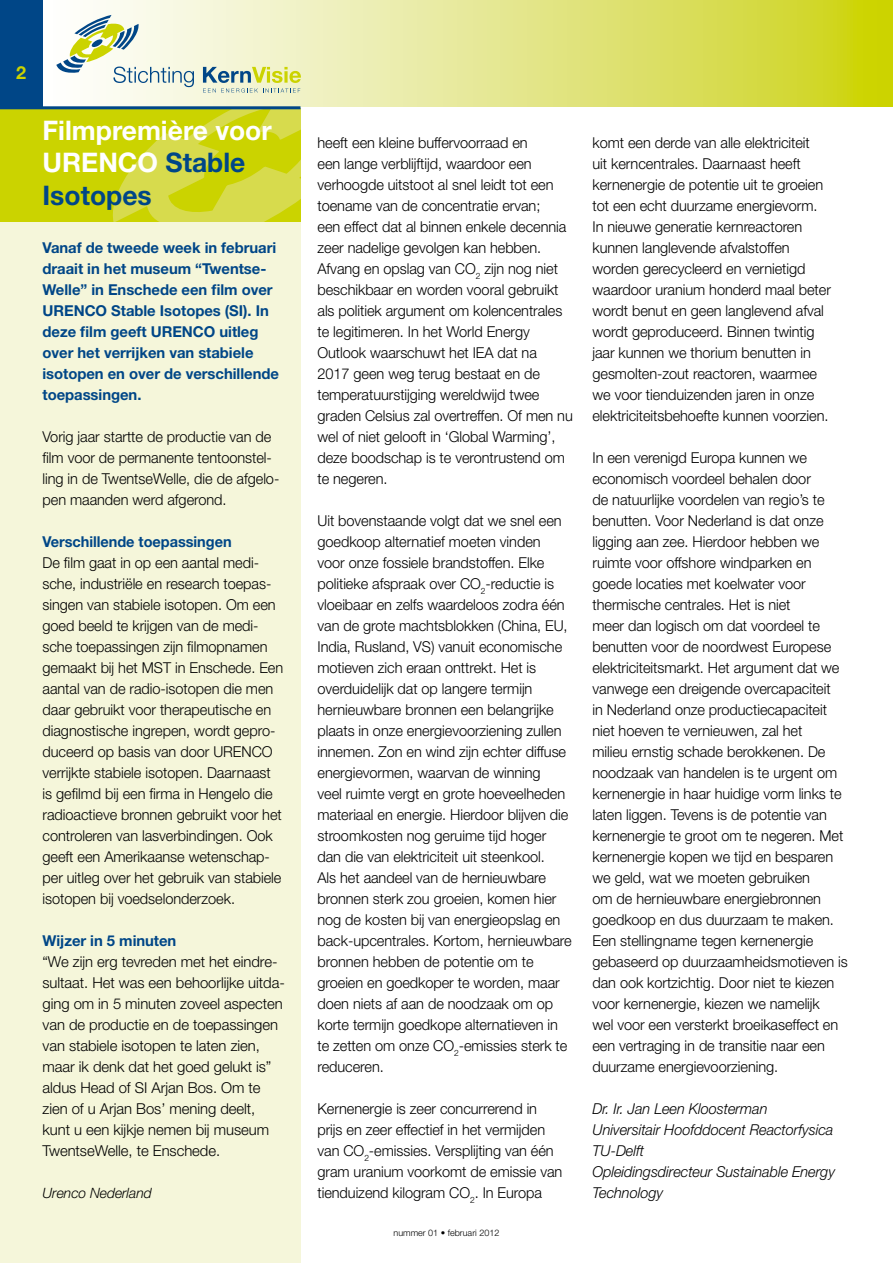
<style>
.page{position:relative;width:893px;height:1263px;background:#fff}
.page>*{position:absolute;margin:0;border:0;box-sizing:border-box;transform-origin:0 0}
.t1{font:700 27px/32.4px "Helvetica Neue";color:#fff}
.t2{font:700 18px "Helvetica Neue";color:#cbd300}
.t3{font:300 15px/21px "Helvetica Neue";letter-spacing:-.005em;color:#000}
.t4{font:700 15px/21px "Helvetica Neue";letter-spacing:-.005em;color:#004687}
.t5{font:italic 300 15px/21px "Helvetica Neue";letter-spacing:-.005em;color:#000}
.t6{font:italic 300 14.25px "Helvetica Neue";letter-spacing:-.005em;color:#000}
.t7{font:300 9px "Helvetica Neue";color:#000}
.s1{color:#004687}
</style>
<div class="page">
<div style="left:0;top:106px;width:300px;height:1157px;background:#f5f6da"></div>
<svg style="left:96px;top:0;width:797px;height:106px;background:#e2e581"></svg>
<div style="left:0;top:0;width:43px;height:106px;background:#004687"></div>
<svg style="left:56px;top:15px;width:138px;height:72px"></svg>
<svg style="left:203px;top:67px;width:98px;height:26px;background:#c5d2a8"></svg>
<div style="left:0;top:108px;width:300px;height:113px;background:#cbd300"></div>
<svg style="left:109px;top:109px;width:191px;height:112px"></svg>
<hr style="left:0;top:106px;width:300px;height:3px;background:#004687">
<p class="t2" style="left:16px;top:62px;width:12px">2</p>
<h1 class="t1" style="left:43px;top:113px;width:231px">Filmpremière voor<br>URENCO <span class="s1">Stable<br>Isotopes</span></h1>
<p class="t4" style="left:43px;top:237px;width:238px">Vanaf de tweede week in februari draait in het museum “Twentse-<br>Welle” in Enschede een film over<br>URENCO Stable Isotopes (SI). In deze film geeft URENCO uitleg over het verrijken van stabiele isotopen en over de verschillende toepassingen.</p>
<p class="t3" style="left:43px;top:426px;width:238px">Vorig jaar startte de productie van de film voor de permanente tentoonstel&shy;ling in de TwentseWelle, die de afgelo&shy;pen maanden werd afgerond.</p>
<p class="t4" style="left:43px;top:531px;width:191px">Verschillende toepassingen</p>
<p class="t3" style="left:43px;top:552px;width:242px">De film gaat in op een aantal medi&shy;sche, industriële en research toepas&shy;singen van stabiele isotopen. Om een goed beeld te krijgen van de medi&shy;sche toepassingen zijn filmopnamen gemaakt bij het MST in Enschede. Een aantal van de radio-isotopen die men daar gebruikt voor therapeutische en diagnostische ingrepen, wordt gepro&shy;duceerd op basis van door URENCO verrijkte stabiele isotopen. Daarnaast is gefilmd bij een firma in Hengelo die radioactieve bronnen gebruikt voor het controleren van lasverbindingen. Ook geeft een Amerikaanse wetenschap&shy;per uitleg over het gebruik van stabiele isotopen bij voedselonderzoek.</p>
<p class="t4" style="left:43px;top:930px;width:135px">Wijzer in 5 minuten</p>
<p class="t3" style="left:43px;top:951px;width:244px">“We zijn erg tevreden met het eindre&shy;sultaat. Het was een behoorlijke uitda&shy;ging om in 5 minuten zoveel aspecten van de productie en de toepassingen van stabiele isotopen te laten zien, maar ik denk dat het goed gelukt is” aldus Head of SI Arjan Bos. Om te zien of u Arjan Bos’ mening deelt, kunt u een kijkje nemen bij museum TwentseWelle, te Enschede.</p>
<p class="t6" style="left:43px;top:1185px;width:111px">Urenco Nederland</p>
<p class="t3" style="left:317px;top:132px;width:257px">heeft een kleine buffervoorraad en<br>een lange verblijftijd, waardoor een verhoogde uitstoot al snel leidt tot een toename van de concentratie ervan;<br>een effect dat al binnen enkele decennia zeer nadelige gevolgen kan hebben.<br>Afvang en opslag van CO<sub>2</sub> zijn nog niet beschikbaar en worden vooral gebruikt als politiek argument om kolencentrales te legitimeren. In het World Energy Outlook waarschuwt het IEA dat na 2017 geen weg terug bestaat en de temperatuurstijging wereldwijd twee graden Celsius zal overtreffen. Of men nu wel of niet gelooft in ‘Global Warming’, deze boodschap is te verontrustend om te negeren.</p>
<p class="t3" style="left:317px;top:510px;width:256px">Uit bovenstaande volgt dat we snel een goedkoop alternatief moeten vinden voor onze fossiele brandstoffen. Elke politieke afspraak over CO<sub>2</sub>-reductie is vloeibaar en zelfs waardeloos zodra één van de grote machtsblokken (China, EU, India, Rusland, VS) vanuit economische motieven zich eraan onttrekt. Het is overduidelijk dat op langere termijn hernieuwbare bronnen een belangrijke plaats in onze energievoorziening zullen innemen. Zon en wind zijn echter diffuse energievormen, waarvan de winning<br>veel ruimte vergt en grote hoeveelheden materiaal en energie. Hierdoor blijven die stroomkosten nog geruime tijd hoger dan die van elektriciteit uit steenkool.<br>Als het aandeel van de hernieuwbare bronnen sterk zou groeien, komen hier nog de kosten bij van energieopslag en back-upcentrales. Kortom, hernieuwbare bronnen hebben de potentie om te groeien en goedkoper te worden, maar doen niets af aan de noodzaak om op korte termijn goedkope alternatieven in te zetten om onze CO<sub>2</sub>-emissies sterk te reduceren.</p>
<p class="t3" style="left:317px;top:1098px;width:246px">Kernenergie is zeer concurrerend in prijs en zeer effectief in het vermijden van CO<sub>2</sub>-emissies. Versplijting van één gram uranium voorkomt de emissie van tienduizend kilogram CO<sub>2</sub>. In Europa</p>
<p class="t7" style="left:394px;top:1227px;width:107px">nummer 01 • februari 2012</p>
<p class="t3" style="left:592px;top:132px;width:240px">komt een derde van alle elektriciteit<br>uit kerncentrales. Daarnaast heeft kernenergie de potentie uit te groeien tot een echt duurzame energievorm.<br>In nieuwe generatie kernreactoren kunnen langlevende afvalstoffen worden gerecycleerd en vernietigd waardoor uranium honderd maal beter wordt benut en geen langlevend afval wordt geproduceerd. Binnen twintig jaar kunnen we thorium benutten in gesmolten-zout reactoren, waarmee we voor tienduizenden jaren in onze elektriciteitsbehoefte kunnen voorzien.</p>
<p class="t3" style="left:592px;top:447px;width:257px">In een verenigd Europa kunnen we economisch voordeel behalen door<br>de natuurlijke voordelen van regio’s te benutten. Voor Nederland is dat onze ligging aan zee. Hierdoor hebben we ruimte voor offshore windparken en goede locaties met koelwater voor thermische centrales. Het is niet<br>meer dan logisch om dat voordeel te benutten voor de noordwest Europese elektriciteitsmarkt. Het argument dat we vanwege een dreigende overcapaciteit<br>in Nederland onze productiecapaciteit niet hoeven te vernieuwen, zal het<br>milieu ernstig schade berokkenen. De noodzaak van handelen is te urgent om kernenergie in haar huidige vorm links te laten liggen. Tevens is de potentie van kernenergie te groot om te negeren. Met kernenergie kopen we tijd en besparen we geld, wat we moeten gebruiken<br>om de hernieuwbare energiebronnen goedkoop en dus duurzaam te maken.<br>Een stellingname tegen kernenergie gebaseerd op duurzaamheidsmotieven is dan ook kortzichtig. Door niet te kiezen voor kernenergie, kiezen we namelijk<br>wel voor een versterkt broeikaseffect en een vertraging in de transitie naar een duurzame energievoorziening.</p>
<p class="t5" style="left:592px;top:1098px;width:244px">Dr. Ir. Jan Leen Kloosterman<br>Universitair Hoofddocent Reactorfysica<br>TU-Delft<br>Opleidingsdirecteur Sustainable Energy<br>Technology</p>
</div>
